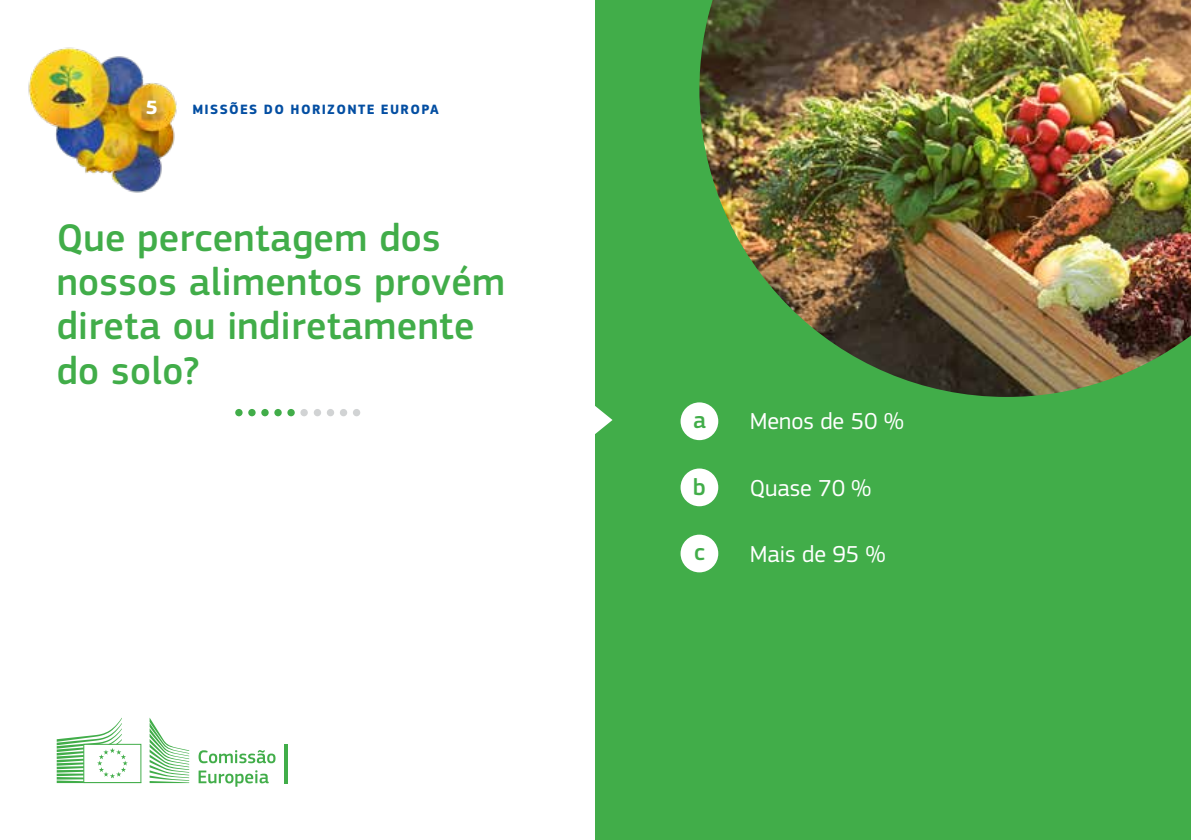
<style>
.page{position:relative;width:1191px;height:840px;background:#fff}
.page>*{position:absolute;margin:0;border:0;box-sizing:border-box;transform-origin:0 0}
.t1{font:500 40px/44px "EC Square Sans Pro";letter-spacing:.01em;color:#41ad49}
.t2{font:24px "EC Square Sans Pro";color:#fff}
.t3{font:500 24px "EC Square Sans Pro";color:#41ad49}
.t4{font:700 20px "EC Square Sans Pro";color:#fff}
.t5{font:700 14px "EC Square Sans Pro";letter-spacing:.095em;color:#034ea2}
</style>
<div class="page">
<div style="left:595px;top:0;width:596px;height:839px;background:#41ad49"></div>
<img style="left:699px;top:0;width:492px;height:397px">
<svg style="left:595px;top:406px;width:17px;height:28px"></svg>
<img style="left:28px;top:47px;width:149px;height:146px">
<svg style="left:235px;top:408px;width:8px;height:8px"></svg>
<svg style="left:274px;top:408px;width:8px;height:8px"></svg>
<div style="left:314px;top:408px;width:7px;height:8px;background:#d1d3d4;border-radius:50%"></div>
<div style="left:353px;top:408px;width:7px;height:8px;background:#d1d3d4;border-radius:50%"></div>
<svg style="left:248px;top:408px;width:8px;height:8px"></svg>
<svg style="left:287px;top:408px;width:8px;height:8px"></svg>
<div style="left:327px;top:408px;width:7px;height:8px;background:#d1d3d4;border-radius:50%"></div>
<svg style="left:261px;top:408px;width:8px;height:8px"></svg>
<div style="left:300px;top:408px;width:8px;height:8px;background:#d1d3d4;border-radius:50%"></div>
<div style="left:340px;top:408px;width:7px;height:8px;background:#d1d3d4;border-radius:50%"></div>
<div style="left:680px;top:402px;width:38px;height:38px;background:#fff;border-radius:50%"></div>
<div style="left:680px;top:468px;width:38px;height:38px;background:#fff;border-radius:50%"></div>
<div style="left:680px;top:534px;width:38px;height:38px;background:#fff;border-radius:50%"></div>
<svg style="left:57px;top:718px;width:132px;height:64px"></svg>
<svg style="left:198px;top:750px;width:77px;height:12px"></svg>
<svg style="left:199px;top:770px;width:70px;height:16px"></svg>
<hr style="left:284px;top:743px;width:3px;height:39px;background:#41ad49">
<p class="t4" style="left:146px;top:95px;width:13px">5</p>
<p class="t5" style="left:192px;top:101px;width:248px">MISSÕES DO HORIZONTE EUROPA</p>
<p class="t1" style="left:57px;top:217px;width:450px">Que percentagem dos nossos alimentos provém direta ou indiretamente do solo?</p>
<p class="t3" style="left:693px;top:405px;width:14px">a</p>
<p class="t2" style="left:749px;top:406px;width:155px">Menos de 50 %</p>
<p class="t3" style="left:693px;top:473px;width:14px">b</p>
<p class="t2" style="left:749px;top:474px;width:123px">Quase 70 %</p>
<p class="t3" style="left:694px;top:538px;width:12px">c</p>
<p class="t2" style="left:749px;top:539px;width:137px">Mais de 95 %</p>
</div>
